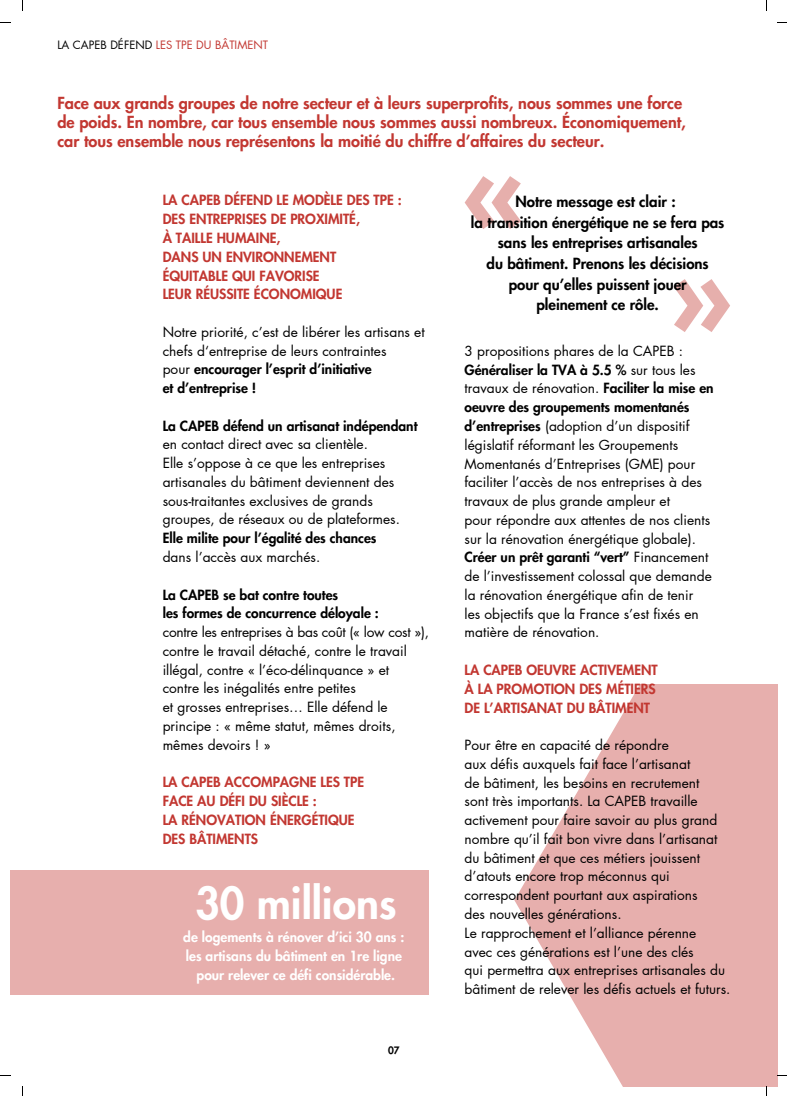
<style>
.page{position:relative;width:787px;height:1096px;background:#fff}
.page>*{position:absolute;margin:0;border:0;box-sizing:border-box;transform-origin:0 0}
.t1{font:800 42.5px "Futura LT Pro";color:#fff}
.t2{font:800 16.25px "Futura LT Pro";color:#c23731}
.t3{font:800 15px/20.6px "Futura LT Pro";color:#000;text-align:center}
.t4{font:13.75px/18.8px "Futura LT Pro";color:#000}
.t5{font:800 13.75px "Futura LT Pro";color:#c23731}
.t6{font:800 13.75px "Futura LT Pro";color:#000}
.t7{font:800 13.75px "Futura LT Pro";color:#fff}
.t8{font:13.75px "Futura LT Pro";letter-spacing:-.02em;color:#000}
.t9{font:11.25px "Futura LT Pro";color:#c23731}
.t10{font:800 10px "Futura LT Pro";color:#000}
.s1{color:#000}
.s2{font-weight:400}
.s3{font-weight:800}
</style>
<div class="page">
<div style="left:10px;top:870px;width:418px;height:124px;background:#e7afad"></div>
<svg style="left:674px;top:279px;width:56px;height:53px"></svg>
<svg style="left:465px;top:176px;width:56px;height:53px"></svg>
<svg style="left:514px;top:684px;width:263px;height:402px;fill:#e7afad"></svg>
<p class="t9" style="left:57px;top:39px;width:212px"><span class="s1">LA CAPEB DÉFEND</span> LES TPE DU BÂTIMENT</p>
<p class="t2" style="left:57px;top:96px;width:626px">Face aux grands groupes de notre secteur et à leurs superprofits, nous sommes une force</p>
<p class="t2" style="left:57px;top:114px;width:630px">de poids. En nombre, car tous ensemble nous sommes aussi nombreux. Économiquement,</p>
<p class="t2" style="left:57px;top:133px;width:549px">car tous ensemble nous représentons la moitié du chiffre d’affaires du secteur.</p>
<p class="t5" style="left:163px;top:194px;width:240px">LA CAPEB DÉFEND LE MODÈLE DES TPE :</p>
<p class="t5" style="left:163px;top:213px;width:199px">DES ENTREPRISES DE PROXIMITÉ,</p>
<p class="t5" style="left:163px;top:231px;width:119px">À TAILLE HUMAINE,</p>
<p class="t5" style="left:163px;top:250px;width:175px">DANS UN ENVIRONNEMENT</p>
<p class="t5" style="left:163px;top:269px;width:158px">ÉQUITABLE QUI FAVORISE</p>
<p class="t5" style="left:163px;top:288px;width:181px">LEUR RÉUSSITE ÉCONOMIQUE</p>
<p class="t4" style="left:163px;top:323px;width:263px">Notre priorité, c’est de libérer les artisans et chefs d‘entreprise de leurs contraintes</p>
<p class="t6" style="left:163px;top:363px;width:210px"><span class="s2">pour</span> encourager l’esprit d’initiative</p>
<p class="t6" style="left:163px;top:382px;width:95px">et d’entreprise !</p>
<p class="t6" style="left:163px;top:419px;width:256px">La CAPEB défend un artisanat indépendant</p>
<p class="t4" style="left:163px;top:435px;width:207px">en contact direct avec sa clientèle.</p>
<p class="t4" style="left:163px;top:454px;width:233px">Elle s’oppose à ce que les entreprises artisanales du bâtiment deviennent des</p>
<p class="t4" style="left:163px;top:492px;width:239px">sous-traitantes exclusives de grands groupes, de réseaux ou de plateformes.</p>
<p class="t6" style="left:163px;top:532px;width:215px">Elle milite pour l’égalité des chances</p>
<p class="t4" style="left:163px;top:548px;width:159px">dans l’accès aux marchés.</p>
<p class="t6" style="left:163px;top:588px;width:177px">La CAPEB se bat contre toutes</p>
<p class="t6" style="left:163px;top:607px;width:218px">les formes de concurrence déloyale :</p>
<p class="t8" style="left:163px;top:625px;width:268px">contre les entreprises à bas coût (« low cost »),</p>
<p class="t4" style="left:163px;top:642px;width:246px">contre le travail détaché, contre le travail illégal, contre « l’éco-délinquance » et</p>
<p class="t4" style="left:163px;top:679px;width:195px">contre les inégalités entre petites</p>
<p class="t4" style="left:163px;top:698px;width:234px">et grosses entreprises… Elle défend le principe : « même statut, mêmes droits, mêmes devoirs ! »</p>
<p class="t5" style="left:163px;top:775px;width:203px">LA CAPEB ACCOMPAGNE LES TPE</p>
<p class="t5" style="left:163px;top:794px;width:156px">FACE AU DÉFI DU SIÈCLE :</p>
<p class="t5" style="left:163px;top:813px;width:193px">LA RÉNOVATION ÉNERGÉTIQUE</p>
<p class="t5" style="left:163px;top:832px;width:97px">DES BÂTIMENTS</p>
<p class="t1" style="left:195px;top:884px;width:203px">30 millions</p>
<p class="t7" style="left:183px;top:931px;width:223px">de logements à rénover d’ici 30 ans :</p>
<p class="t7" style="left:186px;top:949px;width:218px">les artisans du bâtiment en 1re ligne</p>
<p class="t7" style="left:197px;top:968px;width:200px">pour relever ce défi considérable.</p>
<p class="t10" style="left:388px;top:1045px;width:13px">07</p>
<p class="t3" style="left:515px;top:192px;width:162px">Notre message est clair :</p>
<p class="t3" style="left:471px;top:212px;width:255px">la transition énergétique ne se fera pas sans les entreprises artisanales</p>
<p class="t3" style="left:487px;top:254px;width:224px">du bâtiment. Prenons les décisions</p>
<p class="t3" style="left:509px;top:274px;width:179px">pour qu’elles puissent jouer</p>
<p class="t3" style="left:536px;top:295px;width:124px">pleinement ce rôle.</p>
<p class="t4" style="left:464px;top:342px;width:220px">3 propositions phares de la CAPEB :</p>
<p class="t4" style="left:464px;top:361px;width:251px"><span class="s3">Généraliser la TVA à 5.5 %</span> sur tous les travaux de rénovation. <span class="s3">Faciliter la mise en oeuvre des groupements momentanés d’entreprises</span> (adoption d’un dispositif législatif réformant les Groupements Momentanés d’Entreprises (GME) pour faciliter l’accès de nos entreprises à des travaux de plus grande ampleur et</p>
<p class="t4" style="left:464px;top:511px;width:247px">pour répondre aux attentes de nos clients sur la rénovation énergétique globale).</p>
<p class="t6" style="left:464px;top:551px;width:245px">Créer un prêt garanti “vert” <span class="s2">Financement</span></p>
<p class="t4" style="left:464px;top:567px;width:249px">de l’investissement colossal que demande</p>
<p class="t4" style="left:464px;top:586px;width:230px">la rénovation énergétique afin de tenir</p>
<p class="t4" style="left:464px;top:604px;width:236px">les objectifs que la France s’est fixés en matière de rénovation.</p>
<p class="t5" style="left:464px;top:663px;width:195px">LA CAPEB OEUVRE ACTIVEMENT</p>
<p class="t5" style="left:464px;top:682px;width:193px">À LA PROMOTION DES MÉTIERS</p>
<p class="t5" style="left:464px;top:701px;width:187px">DE L’ARTISANAT DU BÂTIMENT</p>
<p class="t4" style="left:464px;top:736px;width:206px">Pour être en capacité de répondre</p>
<p class="t4" style="left:464px;top:755px;width:227px">aux défis auxquels fait face l’artisanat</p>
<p class="t4" style="left:464px;top:773px;width:236px">de bâtiment, les besoins en recrutement</p>
<p class="t4" style="left:464px;top:792px;width:254px">sont très importants. La CAPEB travaille activement pour faire savoir au plus grand nombre qu’il fait bon vivre dans l’artisanat</p>
<p class="t4" style="left:464px;top:848px;width:237px">du bâtiment et que ces métiers jouissent d’atouts encore trop méconnus qui correspondent pourtant aux aspirations</p>
<p class="t4" style="left:464px;top:905px;width:159px">des nouvelles générations.</p>
<p class="t4" style="left:464px;top:923px;width:233px">Le rapprochement et l’alliance pérenne</p>
<p class="t4" style="left:464px;top:942px;width:231px">avec ces générations est l’une des clés</p>
<p class="t4" style="left:464px;top:961px;width:267px">qui permettra aux entreprises artisanales du bâtiment de relever les défis actuels et futurs.</p>
</div>
